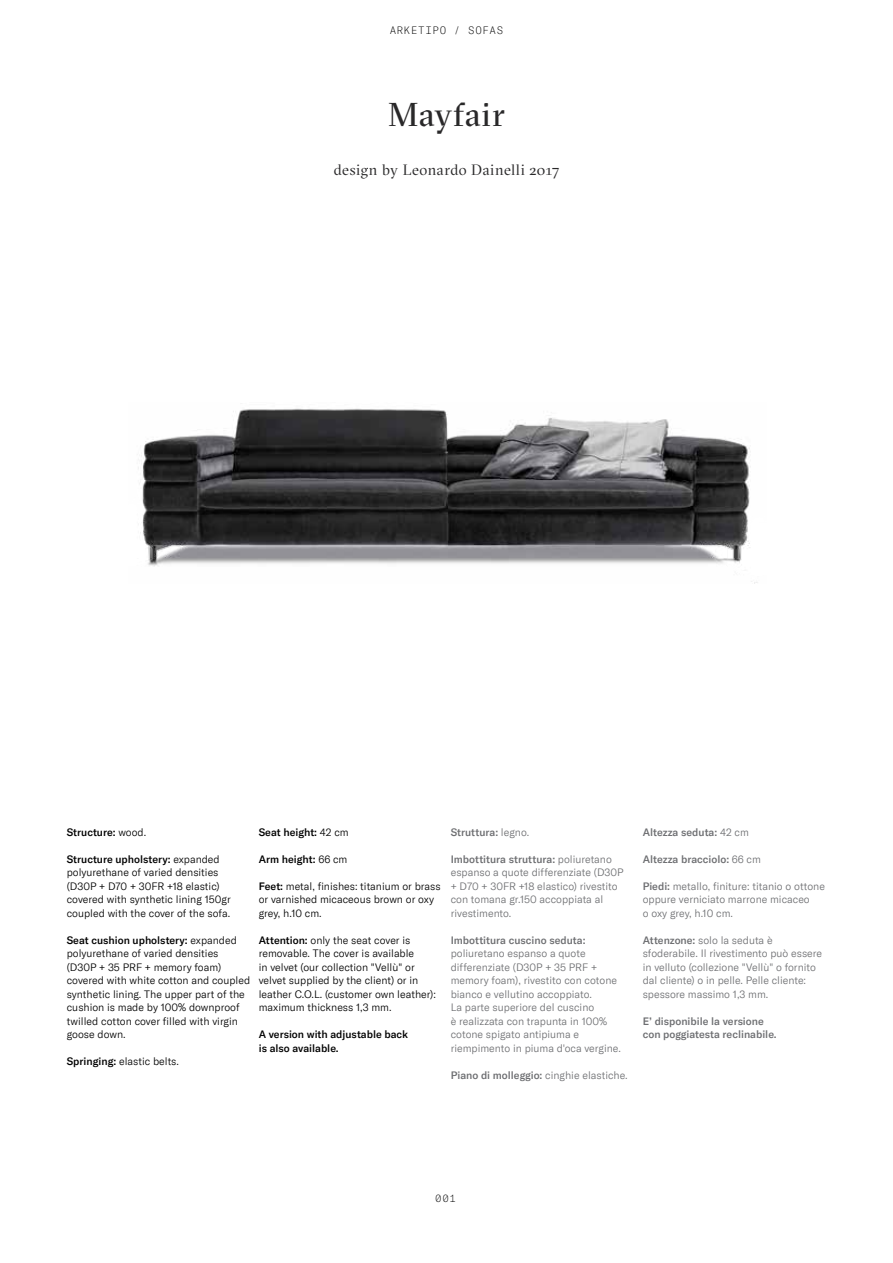
<style>
.page{position:relative;width:893px;height:1263px;background:#fff}
.page>*{position:absolute;margin:0;border:0;box-sizing:border-box;transform-origin:0 0}
.t1{font:33px "GT Sectra Fine";letter-spacing:.03em;color:#292829}
.t2{font:15px "GT Sectra Fine";letter-spacing:.035em;color:#292829}
.t3{font:300 10.5px/13.5px "GT America";color:#000}
.t4{font:300 10.5px/13.5px "GT America";color:#6d6e71}
.t5{font:500 10.5px/13.5px "GT America";color:#6d6e71}
.t6{font:500 10.5px/13.5px "GT America";color:#000}
.t7{font:100 10.5px "GT America Mono";letter-spacing:.06em;color:#000}
.s1{font-weight:300}
.s2{font-weight:500}
</style>
<div class="page">
<img style="left:138px;top:408px;width:620px;height:175px">
<p class="t7" style="left:390px;top:25px;width:115px">ARKETIPO / SOFAS</p>
<h1 class="t1" style="left:388px;top:96px;width:118px">Mayfair</h1>
<h2 class="t2" style="left:334px;top:162px;width:227px">design by Leonardo Dainelli 2017</h2>
<p class="t6" style="left:67px;top:825px;width:81px">Structure: <span class="s1">wood.</span></p>
<p class="t3" style="left:67px;top:852px;width:165px"><span class="s2">Structure upholstery:</span> expanded polyurethane of varied densities (D30P + D70 + 30FR +18 elastic) covered with synthetic lining 150gr coupled with the cover of the sofa.</p>
<p class="t3" style="left:67px;top:933px;width:185px"><span class="s2">Seat cushion upholstery:</span> expanded polyurethane of varied densities (D30P + 35 PRF + memory foam) covered with white cotton and coupled synthetic lining. The upper part of the cushion is made by 100% downproof twilled cotton cover filled with virgin goose down.</p>
<p class="t3" style="left:67px;top:1055px;width:114px"><span class="s2">Springing:</span> elastic belts.</p>
<p class="t6" style="left:259px;top:825px;width:92px">Seat height: <span class="s1">42 cm</span></p>
<p class="t6" style="left:259px;top:852px;width:90px">Arm height: <span class="s1">66 cm</span></p>
<p class="t3" style="left:259px;top:879px;width:183px"><span class="s2">Feet:</span> metal, finishes: titanium or brass or varnished micaceous brown or oxy grey, h.10 cm.</p>
<p class="t3" style="left:259px;top:933px;width:179px"><span class="s2">Attention:</span> only the seat cover is removable. The cover is available<br>in velvet (our collection "Vellù" or velvet supplied by the client) or in leather C.O.L. (customer own leather): maximum thickness 1,3 mm.</p>
<p class="t6" style="left:259px;top:1028px;width:151px">A version with adjustable back is also available.</p>
<p class="t5" style="left:451px;top:825px;width:80px">Struttura: <span class="s1">legno.</span></p>
<p class="t4" style="left:451px;top:852px;width:174px"><span class="s2">Imbottitura struttura:</span> poliuretano espanso a quote differenziate (D30P + D70 + 30FR +18 elastico) rivestito con tomana gr.150 accoppiata al rivestimento.</p>
<p class="t5" style="left:451px;top:933px;width:136px">Imbottitura cuscino seduta:</p>
<p class="t4" style="left:451px;top:947px;width:172px">poliuretano espanso a quote differenziate (D30P + 35 PRF + memory foam), rivestito con cotone bianco e vellutino accoppiato.<br>La parte superiore del cuscino<br>è realizzata con trapunta in 100% cotone spigato antipiuma e riempimento in piuma d'oca vergine.</p>
<p class="t5" style="left:451px;top:1068px;width:178px">Piano di molleggio: <span class="s1">cinghie elastiche.</span></p>
<p class="t5" style="left:643px;top:825px;width:108px">Altezza seduta: <span class="s1">42 cm</span></p>
<p class="t5" style="left:643px;top:852px;width:120px">Altezza bracciolo: <span class="s1">66 cm</span></p>
<p class="t4" style="left:643px;top:879px;width:184px"><span class="s2">Piedi:</span> metallo, finiture: titanio o ottone oppure verniciato marrone micaceo<br>o oxy grey, h.10 cm.</p>
<p class="t4" style="left:643px;top:933px;width:181px"><span class="s2">Attenzone:</span> solo la seduta è sfoderabile. Il rivestimento può essere in velluto (collezione "Vellù" o fornito dal cliente) o in pelle. Pelle cliente: spessore massimo 1,3 mm.</p>
<p class="t5" style="left:643px;top:1014px;width:136px">E’ disponibile la versione con poggiatesta reclinabile.</p>
<p class="t7" style="left:435px;top:1192px;width:22px">001</p>
</div>
